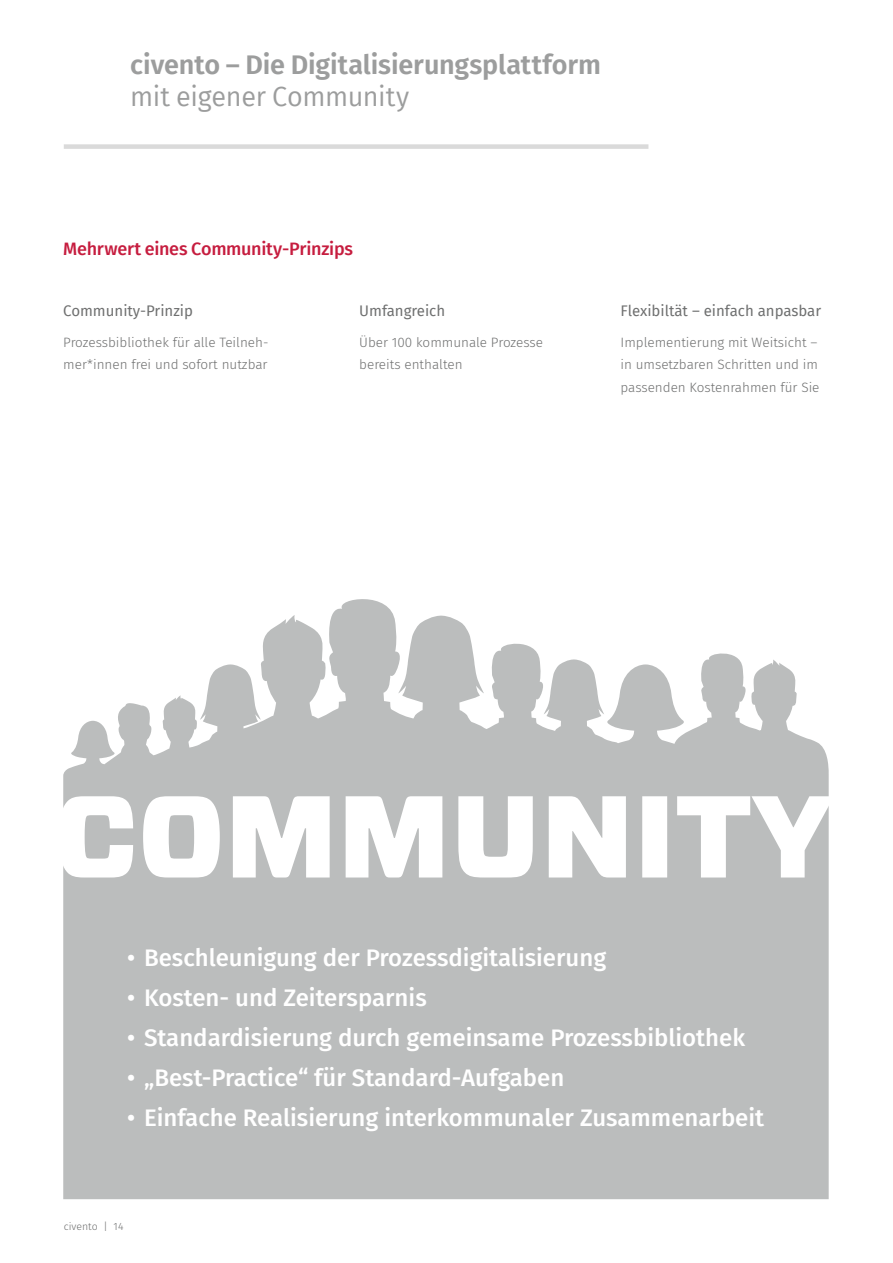
<style>
.page{position:relative;width:893px;height:1263px;background:#fff}
.page>*{position:absolute;margin:0;border:0;box-sizing:border-box;transform-origin:0 0}
.t1{font:600 27px "Fira Sans";letter-spacing:-.005em;color:#9c9d9d}
.t2{font:27px "Fira Sans";letter-spacing:-.01em;color:#9c9d9d}
.t3{font:500 24px "Fira Sans";color:#fff}
.t4{font:500 18px "Fira Sans";letter-spacing:-.015em;color:#c61d3f}
.t5{font:15px "Fira Sans";color:#6f7070}
.t6{font:300 13.5px/22.5px "Fira Sans";color:#6f7070}
.t7{font:300 10.5px "Fira Sans";color:#6f7070}
</style>
<div class="page">
<svg style="left:63px;top:599px;width:766px;height:600px;fill:#bbbdbd"></svg>
<svg style="left:63px;top:796px;width:766px;height:81px"></svg>
<div style="left:64px;top:144px;width:584px;height:5px;background:#dadada"></div>
<p class="t1" style="left:130px;top:43px;width:472px">civento – Die Digitalisierungsplattform</p>
<p class="t2" style="left:130px;top:76px;width:281px">mit eigener Community</p>
<p class="t4" style="left:63px;top:234px;width:291px">Mehrwert eines Community-Prinzips</p>
<p class="t5" style="left:63px;top:299px;width:131px">Community-Prinzip</p>
<p class="t6" style="left:63px;top:331px;width:207px">Prozessbibliothek für alle Teilneh&shy;mer*innen frei und sofort nutzbar</p>
<p class="t5" style="left:359px;top:299px;width:87px">Umfangreich</p>
<p class="t6" style="left:359px;top:331px;width:185px">Über 100 kommunale Prozesse bereits enthalten</p>
<p class="t5" style="left:620px;top:299px;width:202px">Flexibiltät – einfach anpasbar</p>
<p class="t6" style="left:620px;top:331px;width:201px">Implementierung mit Weitsicht – in umsetzbaren Schritten und im passenden Kostenrahmen für Sie</p>
<p class="t3" style="left:127px;top:938px;width:481px">• Beschleunigung der Prozessdigitalisierung</p>
<p class="t3" style="left:127px;top:978px;width:301px">• Kosten- und Zeitersparnis</p>
<p class="t3" style="left:127px;top:1018px;width:620px">• Standardisierung durch gemeinsame Prozessbibliothek</p>
<p class="t3" style="left:127px;top:1058px;width:439px">• „Best-Practice“ für Standard-Aufgaben</p>
<p class="t3" style="left:127px;top:1098px;width:639px">• Einfache Realisierung interkommunaler Zusammenarbeit</p>
<p class="t7" style="left:64px;top:1219px;width:61px">civento | 14</p>
</div>
